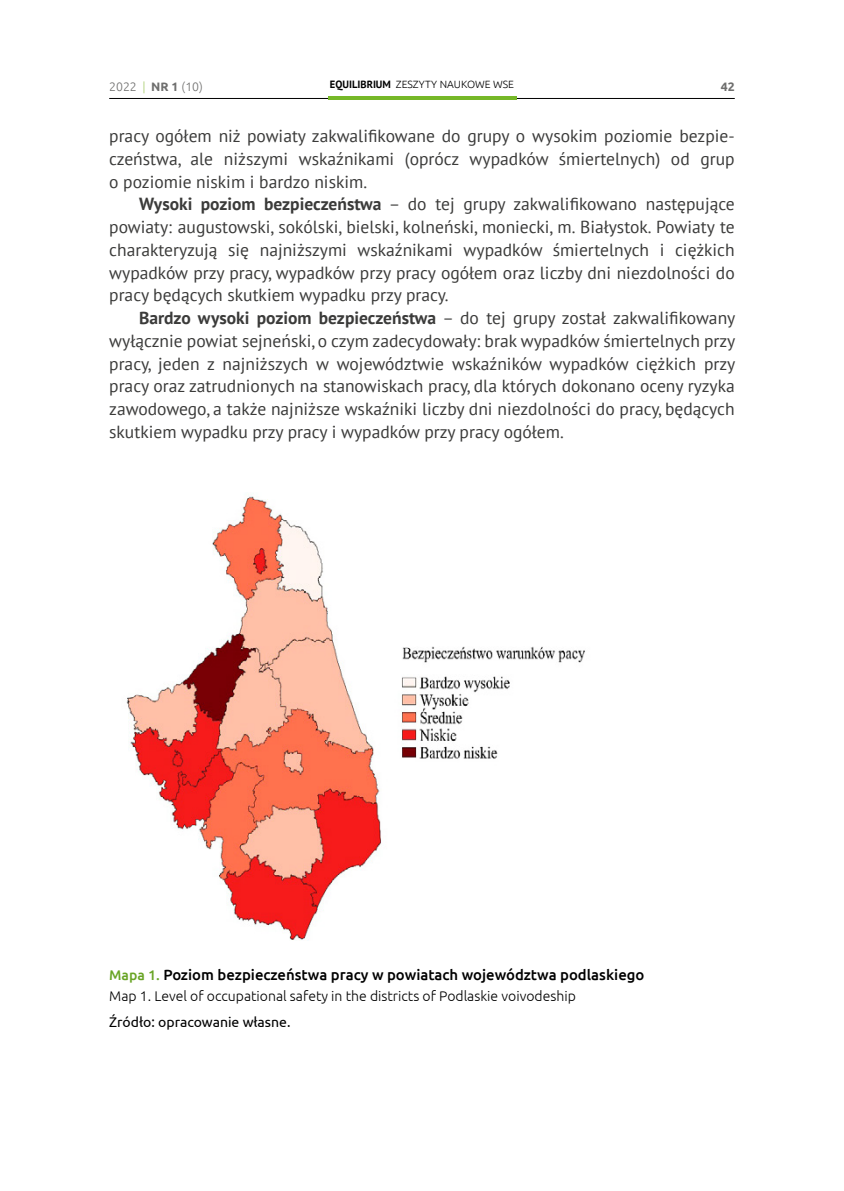
<style>
.page{position:relative;width:844px;height:1191px;background:#fff}
.page>*{position:absolute;margin:0;border:0;box-sizing:border-box;transform-origin:0 0}
.t1{font:17.5px/22.8px "PT Sans";color:#3b3b3a;text-align:justify}
.t2{font:500 14.88px "Ubuntu";color:#000}
.t3{font:300 14px "Ubuntu";color:#000}
.t4{font:14px "Ubuntu";color:#000}
.t5{font:300 12.25px "Ubuntu";color:#6f6f6e}
.t6{font:700 12.25px "Ubuntu";color:#6f6f6e}
.t7{font:300 10.5px "Ubuntu";color:#000}
.s1{color:#a7cc6c}
.s2{font-weight:700}
.s3{font-family:"PT Sans";font-weight:700}
.s4{font-size:14px;color:#68a424}
</style>
<div class="page">
<hr style="left:109px;top:98px;width:625px;height:1px;background:#000">
<hr style="left:328px;top:96px;width:189px;height:4px;background:#76b828">
<img style="left:126px;top:495px;width:459px;height:446px">
<p class="t5" style="left:109px;top:79px;width:95px">2022 <span class="s1">|</span> <span class="s2">NR 1</span> (10)</p>
<p class="t7" style="left:330px;top:78px;width:185px"><span class="s3">EQUILIBRIUM</span> ZESZYTY NAUKOWE WSE</p>
<p class="t6" style="left:720px;top:79px;width:15px">42</p>
<p class="t1" style="left:109px;top:124px;width:627px">pracy ogółem niż powiaty zakwalifikowane do grupy o wysokim poziomie bezpie&shy;czeństwa, ale niższymi wskaźnikami (oprócz wypadków śmiertelnych) od grup o poziomie niskim i bardzo niskim.</p>
<p class="t1" style="left:109px;top:192px;width:627px;text-indent:30px"><span class="s2">Wysoki poziom bezpieczeństwa</span> – do tej grupy zakwalifikowano następujące powiaty: augustowski, sokólski, bielski, kolneński, moniecki, m. Białystok. Powiaty te charakteryzują się najniższymi wskaźnikami wypadków śmiertelnych i ciężkich wypadków przy pracy, wypadków przy pracy ogółem oraz liczby dni niezdolności do pracy będących skutkiem wypadku przy pracy.</p>
<p class="t1" style="left:109px;top:306px;width:627px;text-indent:30px"><span class="s2">Bardzo wysoki poziom bezpieczeństwa</span> – do tej grupy został zakwalifikowany wyłącznie powiat sejneński, o czym zadecydowały: brak wypadków śmiertelnych przy pracy, jeden z najniższych w województwie wskaźników wypadków ciężkich przy pracy oraz zatrudnionych na stanowiskach pracy, dla których dokonano oceny ryzyka zawodowego, a także najniższe wskaźniki liczby dni niezdolności do pracy, będących skutkiem wypadku przy pracy i wypadków przy pracy ogółem.</p>
<p class="t2" style="left:109px;top:965px;width:536px"><span class="s4">Mapa 1.</span> Poziom bezpieczeństwa pracy w powiatach województwa podlaskiego</p>
<p class="t3" style="left:109px;top:987px;width:468px">Map 1. Level of occupational safety in the districts of Podlaskie voivodeship</p>
<p class="t4" style="left:109px;top:1013px;width:183px">Źródło: opracowanie własne.</p>
</div>
